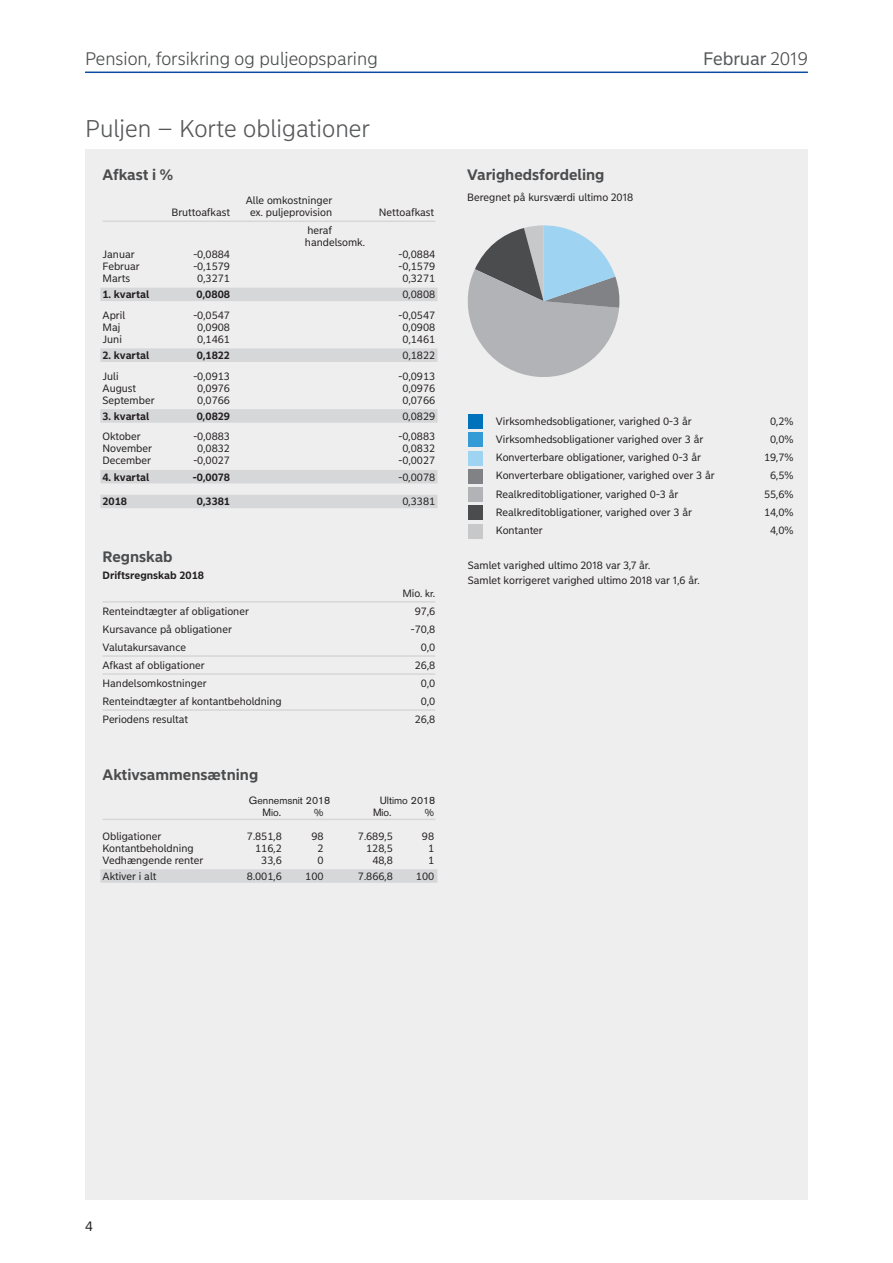
<style>
.page{position:relative;width:893px;height:1263px;background:#fff}
.page>*{position:absolute;margin:0;border:0;box-sizing:border-box;transform-origin:0 0}
.t1{font:300 24px "Nordea Sans Small";color:#57585a}
.t2{font:300 18px "Nordea Sans Small";color:#4b4c4d}
.t3{font:18px "Nordea Sans Small";letter-spacing:-.005em;color:#57585a}
.t4{font:700 15px "Nordea Sans Small";color:#4b4c4d}
.t5{font:13.5px "Nordea Sans Small";color:#231f20}
.t6{font:10.5px/12px "Nordea Sans Small";color:#231f20}
.t7{font:700 10.5px "Nordea Sans Small";color:#231f20}
.t8{font:10.5px "Akzidenz Grotesk Nordea";color:#231f20}
.s1{font-weight:300;color:#4b4c4d}
.s2{font-family:"Akzidenz Grotesk Nordea"}
</style>
<div class="page">
<div style="left:85px;top:149px;width:723px;height:1050px;background:#eeeeef"></div>
<hr style="left:85px;top:72px;width:723px;height:1px;background:#0d4da1">
<hr style="left:103px;top:221px;width:332px;height:1px;background:#d6d7d9">
<div style="left:100px;top:288px;width:337px;height:13px;background:#d6d7d9"></div>
<div style="left:100px;top:348px;width:337px;height:14px;background:#d6d7d9"></div>
<div style="left:100px;top:409px;width:337px;height:14px;background:#d6d7d9"></div>
<div style="left:100px;top:470px;width:337px;height:13px;background:#d6d7d9"></div>
<div style="left:100px;top:495px;width:337px;height:13px;background:#d6d7d9"></div>
<hr style="left:103px;top:601px;width:332px;height:2px;background:#d6d7d9">
<hr style="left:103px;top:655px;width:332px;height:2px;background:#d6d7d9">
<hr style="left:103px;top:673px;width:332px;height:2px;background:#d6d7d9">
<hr style="left:103px;top:709px;width:332px;height:2px;background:#d6d7d9">
<hr style="left:103px;top:819px;width:332px;height:1px;background:#d6d7d9">
<div style="left:100px;top:869px;width:337px;height:14px;background:#d6d7d9"></div>
<div style="left:468px;top:414px;width:15px;height:15px;background:#0072bc"></div>
<div style="left:468px;top:432px;width:15px;height:15px;background:#359bd6"></div>
<div style="left:468px;top:451px;width:15px;height:14px;background:#9ed3f1"></div>
<div style="left:468px;top:469px;width:15px;height:15px;background:#808285"></div>
<div style="left:468px;top:487px;width:15px;height:15px;background:#b2b3b7"></div>
<div style="left:468px;top:505px;width:15px;height:15px;background:#4b4c4d"></div>
<div style="left:468px;top:524px;width:15px;height:14px;background:#c7c8ca"></div>
<svg style="left:468px;top:225px;width:151px;height:152px"></svg>
<h2 class="t2" style="left:85px;top:47px;width:294px">Pension, forsikring og puljeopsparing</h2>
<h2 class="t3" style="left:703px;top:47px;width:106px">Februar <span class="s1">2019</span></h2>
<h1 class="t1" style="left:85px;top:114px;width:286px">Puljen – Korte obligationer</h1>
<h3 class="t4" style="left:103px;top:165px;width:72px">Afkast i %</h3>
<p class="t6" style="left:246px;top:194px;width:88px">Alle omkostninger</p>
<p class="t6" style="left:171px;top:206px;width:60px">Bruttoafkast</p>
<p class="t6" style="left:250px;top:206px;width:84px">ex. puljeprovision</p>
<p class="t6" style="left:379px;top:206px;width:57px">Nettoafkast</p>
<p class="t6" style="left:305px;top:224px;width:62px">heraf handelsomk.</p>
<p class="t6" style="left:103px;top:248px;width:34px">Januar</p>
<p class="t6" style="left:193px;top:248px;width:38px">-0,0884</p>
<p class="t6" style="left:399px;top:248px;width:38px">-0,0884</p>
<p class="t6" style="left:103px;top:260px;width:39px">Februar</p>
<p class="t6" style="left:193px;top:260px;width:38px">-0,1579</p>
<p class="t6" style="left:399px;top:260px;width:38px">-0,1579</p>
<p class="t6" style="left:103px;top:272px;width:29px">Marts</p>
<p class="t6" style="left:197px;top:272px;width:34px">0,3271</p>
<p class="t6" style="left:402px;top:272px;width:34px">0,3271</p>
<p class="t7" style="left:103px;top:288px;width:48px">1. kvartal</p>
<p class="t7" style="left:197px;top:288px;width:35px">0,0808</p>
<p class="t6" style="left:402px;top:289px;width:34px">0,0808</p>
<p class="t6" style="left:103px;top:309px;width:24px">April</p>
<p class="t6" style="left:193px;top:309px;width:38px">-0,0547</p>
<p class="t6" style="left:399px;top:309px;width:38px">-0,0547</p>
<p class="t6" style="left:103px;top:321px;width:19px">Maj</p>
<p class="t6" style="left:197px;top:321px;width:34px">0,0908</p>
<p class="t6" style="left:402px;top:321px;width:34px">0,0908</p>
<p class="t6" style="left:103px;top:333px;width:21px">Juni</p>
<p class="t6" style="left:197px;top:333px;width:34px">0,1461</p>
<p class="t6" style="left:402px;top:333px;width:34px">0,1461</p>
<p class="t7" style="left:103px;top:349px;width:48px">2. kvartal</p>
<p class="t7" style="left:197px;top:349px;width:35px">0,1822</p>
<p class="t6" style="left:402px;top:349px;width:34px">0,1822</p>
<p class="t6" style="left:103px;top:370px;width:18px">Juli</p>
<p class="t6" style="left:193px;top:370px;width:38px">-0,0913</p>
<p class="t6" style="left:399px;top:370px;width:38px">-0,0913</p>
<p class="t6" style="left:103px;top:382px;width:35px">August</p>
<p class="t6" style="left:197px;top:382px;width:34px">0,0976</p>
<p class="t6" style="left:402px;top:382px;width:34px">0,0976</p>
<p class="t6" style="left:103px;top:394px;width:54px">September</p>
<p class="t6" style="left:197px;top:394px;width:34px">0,0766</p>
<p class="t6" style="left:402px;top:394px;width:34px">0,0766</p>
<p class="t7" style="left:103px;top:410px;width:48px">3. kvartal</p>
<p class="t7" style="left:197px;top:410px;width:35px">0,0829</p>
<p class="t6" style="left:402px;top:410px;width:34px">0,0829</p>
<p class="t6" style="left:103px;top:431px;width:40px">Oktober</p>
<p class="t6" style="left:193px;top:431px;width:38px">-0,0883</p>
<p class="t6" style="left:399px;top:431px;width:38px">-0,0883</p>
<p class="t6" style="left:103px;top:443px;width:51px">November</p>
<p class="t6" style="left:197px;top:443px;width:34px">0,0832</p>
<p class="t6" style="left:402px;top:443px;width:34px">0,0832</p>
<p class="t6" style="left:103px;top:455px;width:50px">December</p>
<p class="t6" style="left:193px;top:455px;width:38px">-0,0027</p>
<p class="t6" style="left:399px;top:455px;width:38px">-0,0027</p>
<p class="t7" style="left:103px;top:470px;width:48px">4. kvartal</p>
<p class="t7" style="left:193px;top:470px;width:39px">-0,0078</p>
<p class="t6" style="left:399px;top:471px;width:38px">-0,0078</p>
<p class="t7" style="left:103px;top:495px;width:26px">2018</p>
<p class="t7" style="left:197px;top:495px;width:35px">0,3381</p>
<p class="t6" style="left:402px;top:496px;width:34px">0,3381</p>
<h3 class="t4" style="left:103px;top:548px;width:72px">Regnskab</h3>
<p class="t7" style="left:103px;top:568px;width:103px">Driftsregnskab 2018</p>
<p class="t6" style="left:402px;top:587px;width:34px">Mio. <span class="s2">kr.</span></p>
<p class="t6" style="left:103px;top:605px;width:148px">Renteindtægter af obligationer</p>
<p class="t6" style="left:415px;top:605px;width:22px">97,6</p>
<p class="t6" style="left:103px;top:623px;width:131px">Kursavance på obligationer</p>
<p class="t6" style="left:411px;top:623px;width:26px">-70,8</p>
<p class="t6" style="left:103px;top:641px;width:85px">Valutakursavance</p>
<p class="t6" style="left:421px;top:641px;width:16px">0,0</p>
<p class="t6" style="left:103px;top:659px;width:104px">Afkast af obligationer</p>
<p class="t6" style="left:415px;top:659px;width:22px">26,8</p>
<p class="t6" style="left:103px;top:677px;width:105px">Handelsomkostninger</p>
<p class="t6" style="left:421px;top:677px;width:16px">0,0</p>
<p class="t6" style="left:103px;top:695px;width:181px">Renteindtægter af kontantbeholdning</p>
<p class="t6" style="left:421px;top:695px;width:16px">0,0</p>
<p class="t6" style="left:103px;top:713px;width:87px">Periodens resultat</p>
<p class="t6" style="left:415px;top:713px;width:22px">26,8</p>
<h3 class="t4" style="left:103px;top:765px;width:157px">Aktivsammensætning</h3>
<p class="t8" style="left:249px;top:794px;width:83px">Gennemsnit 2018</p>
<p class="t8" style="left:380px;top:794px;width:57px">Ultimo 2018</p>
<p class="t8" style="left:263px;top:806px;width:20px">Mio.</p>
<p class="t8" style="left:314px;top:806px;width:11px">%</p>
<p class="t8" style="left:373px;top:806px;width:20px">Mio.</p>
<p class="t8" style="left:425px;top:806px;width:11px">%</p>
<p class="t6" style="left:103px;top:830px;width:60px">Obligationer</p>
<p class="t6" style="left:247px;top:830px;width:36px">7.851,8</p>
<p class="t6" style="left:311px;top:830px;width:14px">98</p>
<p class="t6" style="left:358px;top:830px;width:36px">7.689,5</p>
<p class="t6" style="left:422px;top:830px;width:14px">98</p>
<p class="t6" style="left:103px;top:842px;width:93px">Kontantbeholdning</p>
<p class="t6" style="left:255px;top:842px;width:28px">116,2</p>
<p class="t6" style="left:318px;top:842px;width:8px">2</p>
<p class="t6" style="left:366px;top:842px;width:28px">128,5</p>
<p class="t6" style="left:428px;top:842px;width:8px">1</p>
<p class="t6" style="left:103px;top:854px;width:102px">Vedhængende renter</p>
<p class="t6" style="left:261px;top:854px;width:22px">33,6</p>
<p class="t6" style="left:318px;top:854px;width:8px">0</p>
<p class="t6" style="left:372px;top:854px;width:22px">48,8</p>
<p class="t6" style="left:428px;top:854px;width:8px">1</p>
<p class="t6" style="left:103px;top:870px;width:55px">Aktiver i alt</p>
<p class="t6" style="left:247px;top:870px;width:36px">8.001,6</p>
<p class="t6" style="left:305px;top:870px;width:20px">100</p>
<p class="t6" style="left:358px;top:870px;width:36px">7.866,8</p>
<p class="t6" style="left:416px;top:870px;width:20px">100</p>
<h3 class="t4" style="left:467px;top:165px;width:139px">Varighedsfordeling</h3>
<p class="t6" style="left:467px;top:191px;width:168px">Beregnet på kursværdi ultimo 2018</p>
<p class="t6" style="left:496px;top:415px;width:197px">Virksomhedsobligationer, varighed 0-3 år</p>
<p class="t6" style="left:770px;top:415px;width:25px">0,2%</p>
<p class="t6" style="left:496px;top:433px;width:209px">Virksomhedsobligationer varighed over 3 år</p>
<p class="t6" style="left:770px;top:433px;width:25px">0,0%</p>
<p class="t6" style="left:496px;top:451px;width:207px">Konverterbare obligationer, varighed 0-3 år</p>
<p class="t6" style="left:764px;top:451px;width:31px">19,7%</p>
<p class="t6" style="left:496px;top:470px;width:220px">Konverterbare obligationer, varighed over 3 år</p>
<p class="t6" style="left:770px;top:470px;width:25px">6,5%</p>
<p class="t6" style="left:496px;top:488px;width:184px">Realkreditobligationer, varighed 0-3 år</p>
<p class="t6" style="left:764px;top:488px;width:31px">55,6%</p>
<p class="t6" style="left:496px;top:506px;width:197px">Realkreditobligationer, varighed over 3 år</p>
<p class="t6" style="left:764px;top:506px;width:31px">14,0%</p>
<p class="t6" style="left:496px;top:524px;width:48px">Kontanter</p>
<p class="t6" style="left:770px;top:524px;width:25px">4,0%</p>
<p class="t6" style="left:468px;top:558px;width:233px;line-height:15px">Samlet varighed ultimo 2018 var 3,7 år.<br>Samlet korrigeret varighed ultimo 2018 var 1,6 år.</p>
<p class="t5" style="left:85px;top:1218px;width:9px">4</p>
</div>
